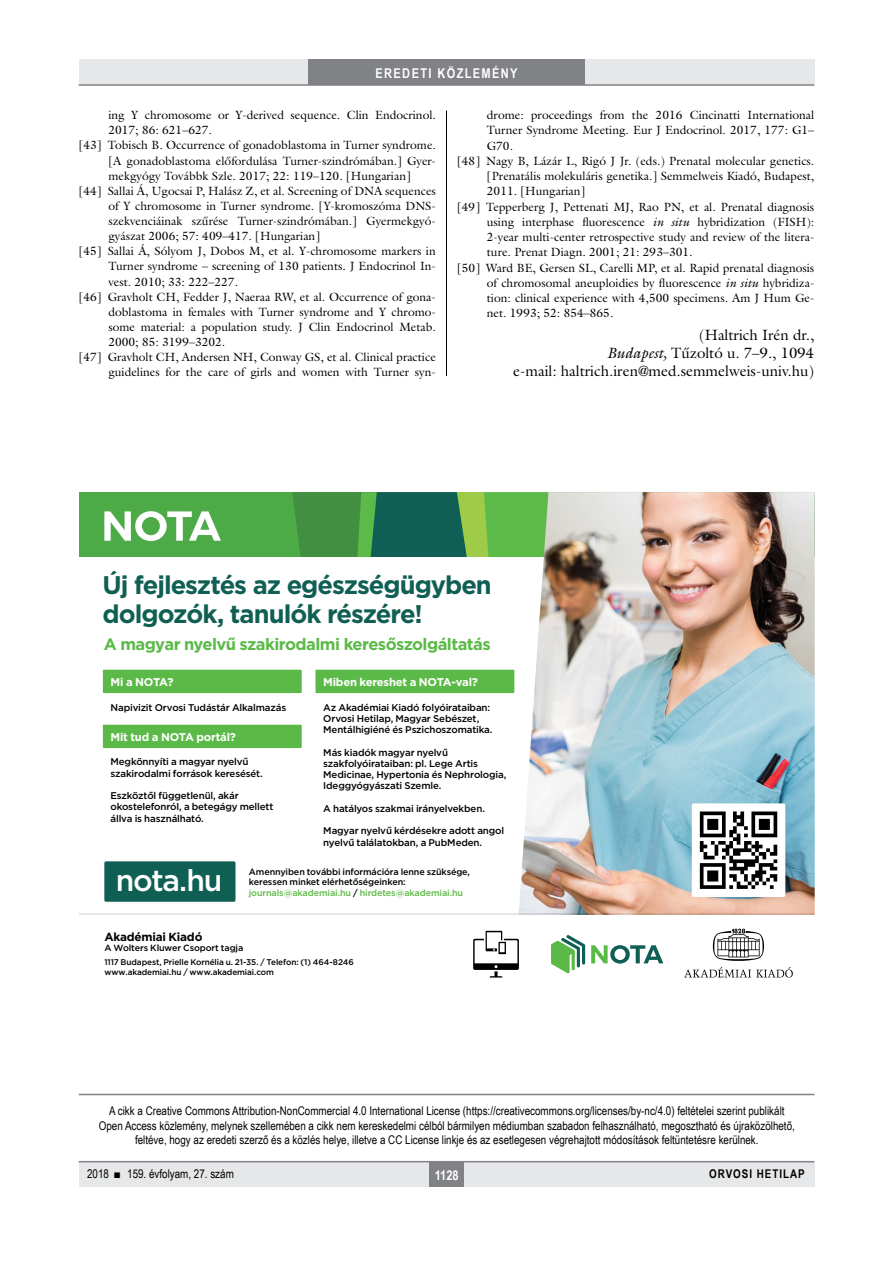
<style>
.page{position:relative;width:893px;height:1263px;background:#fff}
.page>*{position:absolute;margin:0;border:0;box-sizing:border-box;transform-origin:0 0}
.t1{font:500 30px "Gotham";letter-spacing:-.04em;color:#fff}
.t2{font:700 25.5px/28.5px "Gotham";letter-spacing:-.04em;color:#0f5f54}
.t3{font:700 16.5px "Gotham";letter-spacing:-.035em;color:#5bba47}
.irodalom_szerzo{font:15px "Galliard Reg";color:#000}
.t4{font:700 13.5px "Arial Narrow";letter-spacing:.1em;color:#fff}
.t5{font:12px/15.1px "Galliard Reg";color:#000;text-align:justify}
.roviditesek_cim{font:12px/14.4px "Arial Narrow";color:#000;text-align:center}
.t6{font:700 12px "Arial Narrow";letter-spacing:.08em;color:#000}
.t7{font:700 11.7px "Gotham";letter-spacing:-.02em;color:#000}
.t8{font:700 11.25px "Gotham";letter-spacing:-.015em;color:#fff}
.t9{font:500 9.75px/11.2px "Gotham";letter-spacing:-.015em;color:#000}
.t10{font:500 9px/10.5px "Gotham";letter-spacing:-.015em;color:#000}
.t11{font:500 9px "Gotham";letter-spacing:-.015em;color:#5bba47}
.t12{font:500 8.25px/9.8px "Gotham";letter-spacing:-.015em;color:#000}
.s1{font-style:italic}
.s2{color:#000}
</style>
<div class="page">
<div style="left:79px;top:1161px;width:735px;height:25px;background:#e6e7e8"></div>
<hr style="left:79px;top:1161px;width:735px;height:1px;background:#808285">
<div style="left:430px;top:1161px;width:34px;height:25px;background:#808285"></div>
<div style="left:79px;top:60px;width:735px;height:25px;background:#e6e7e8"></div>
<div style="left:308px;top:60px;width:277px;height:25px;background:#808285"></div>
<hr style="left:79px;top:84px;width:735px;height:2px;background:#808285">
<hr style="left:446px;top:111px;width:1px;height:1026px;background:#000">
<div style="left:79px;top:376px;width:735px;height:761px;background:#fff"></div>
<hr style="left:79px;top:1094px;width:735px;height:1px;background:#808285">
<div style="left:490px;top:492px;width:28px;height:65px;background:#5cba48"></div>
<img style="left:518px;top:492px;width:297px;height:421px">
<svg style="left:79px;top:913px;width:736px;height:2px"></svg>
<div style="left:103px;top:670px;width:199px;height:23px;background:#5bba47"></div>
<div style="left:103px;top:725px;width:199px;height:23px;background:#5bba47"></div>
<div style="left:315px;top:670px;width:199px;height:23px;background:#5bba47"></div>
<div style="left:104px;top:861px;width:131px;height:41px;background:#0f5f54;border-radius:2px"></div>
<div style="left:692px;top:803px;width:93px;height:94px;background:#fff;border-radius:2px"></div>
<svg style="left:700px;top:811px;width:77px;height:78px"></svg>
<svg style="left:713px;top:929px;width:51px;height:32px"></svg>
<svg style="left:684px;top:967px;width:109px;height:10px"></svg>
<svg style="left:591px;top:945px;width:72px;height:18px"></svg>
<svg style="left:551px;top:935px;width:34px;height:38px"></svg>
<svg style="left:473px;top:931px;width:46px;height:46px"></svg>
<svg style="left:79px;top:492px;width:411px;height:65px"></svg>
<svg style="left:780px;top:492px;width:35px;height:104px"></svg>
<p class="t4" style="left:375px;top:63px;width:144px">EREDETI KÖZLEMÉNY</p>
<p class="t5" style="left:108px;top:107px;width:329px">ing Y chromosome or Y-derived sequence. Clin Endocrinol.<br>2017; 86: 621–627.</p>
<p class="t5" style="left:108px;top:138px;width:329px;text-indent:-30px">[43] Tobisch B. Occurrence of gonadoblastoma in Turner syndrome. [A gonadoblastoma előfordulása Turner-szindrómában.] Gyer&shy;mekgyógy Továbbk Szle. 2017; 22: 119–120. [Hungarian]</p>
<p class="t5" style="left:108px;top:183px;width:329px;text-indent:-30px">[44] Sallai Á, Ugocsai P, Halász Z, et al. Screening of DNA sequences of Y chromosome in Turner syndrome. [Y-kromoszóma DNS&shy;szekvenciáinak szűrése Turner-szindrómában.] Gyermekgyó&shy;gyászat 2006; 57: 409–417. [Hungarian]</p>
<p class="t5" style="left:108px;top:243px;width:329px;text-indent:-30px">[45] Sallai Á, Sólyom J, Dobos M, et al. Y-chromosome markers in Turner syndrome – screening of 130 patients. J Endocrinol In&shy;vest. 2010; 33: 222–227.</p>
<p class="t5" style="left:108px;top:289px;width:329px;text-indent:-30px">[46] Gravholt CH, Fedder J, Naeraa RW, et al. Occurrence of gona&shy;doblastoma in females with Turner syndrome and Y chromo&shy;some material: a population study. J Clin Endocrinol Metab.<br>2000; 85: 3199–3202.</p>
<p class="t5" style="left:79px;top:349px;width:359px;text-align:right">[47] Gravholt CH, Andersen NH, Conway GS, et al. Clinical practice guidelines for the care of girls and women with Turner syn-</p>
<p class="t5" style="left:487px;top:107px;width:329px">drome: proceedings from the 2016 Cincinatti International Turner Syndrome Meeting. Eur J Endocrinol. 2017, 177: G1– G70.</p>
<p class="t5" style="left:487px;top:153px;width:329px;text-indent:-30px">[48] Nagy B, Lázár L, Rigó J Jr. (eds.) Prenatal molecular genetics. [Prenatális molekuláris genetika.] Semmelweis Kiadó, Budapest, 2011. [Hungarian]</p>
<p class="t5" style="left:487px;top:199px;width:329px;text-indent:-30px">[49] Tepperberg J, Pettenati MJ, Rao PN, et al. Prenatal diagnosis using interphase fluorescence <span class="s1">in situ</span> hybridization (FISH):<br>2-year multi-center retrospective study and review of the litera&shy;ture. Prenat Diagn. 2001; 21: 293–301.</p>
<p class="t5" style="left:487px;top:260px;width:329px;text-align:left;text-indent:-30px">[50] Ward BE, Gersen SL, Carelli MP, et al. Rapid prenatal diagnosis of chromosomal aneuploidies by fluorescence <span class="s1">in situ</span> hybridiza&shy;tion: clinical experience with 4,500 specimens. Am J Hum Ge&shy;net. 1993; 52: 854–865.</p>
<p class="irodalom_szerzo" style="left:699px;top:325px;width:117px">(Haltrich Irén dr.,</p>
<p class="irodalom_szerzo" style="left:607px;top:344px;width:209px"><span class="s1">Budapest,</span> Tűzoltó u. 7–9., 1094</p>
<p class="irodalom_szerzo" style="left:513px;top:362px;width:303px">e-mail: haltrich.iren@med.semmelweis-univ.hu)</p>
<p class="t2" style="left:103px;top:571px;width:391px">Új fejlesztés az egészségügyben dolgozók, tanulók részére!</p>
<p class="t3" style="left:104px;top:634px;width:389px">A magyar nyelvű szakirodalmi keresőszolgáltatás</p>
<p class="t8" style="left:111px;top:674px;width:65px">Mi a NOTA?</p>
<p class="t8" style="left:323px;top:674px;width:156px">Miben kereshet a NOTA-val?</p>
<p class="t9" style="left:323px;top:701px;width:171px">Az Akadémiai Kiadó folyóirataiban:<br>Orvosi Hetilap, Magyar Sebészet,<br>Mentálhigiéné és Pszichoszomatika.</p>
<p class="t9" style="left:323px;top:746px;width:185px">Más kiadók magyar nyelvű szakfolyóirataiban: pl. Lege Artis<br>Medicinae, Hypertonia és Nephrologia,<br>Ideggyógyászati Szemle.</p>
<p class="t9" style="left:323px;top:803px;width:163px">A hatályos szakmai irányelvekben.</p>
<p class="t9" style="left:323px;top:825px;width:182px">Magyar nyelvű kérdésekre adott angol nyelvű találatokban, a PubMeden.</p>
<p class="t10" style="left:249px;top:866px;width:223px">Amennyiben további információra lenne szüksége, keressen minket elérhetőségeinken:</p>
<p class="t9" style="left:111px;top:701px;width:177px">Napivizit Orvosi Tudástár Alkalmazás</p>
<p class="t8" style="left:111px;top:729px;width:127px">Mit tud a NOTA portál?</p>
<p class="t9" style="left:111px;top:756px;width:154px">Megkönnyíti a magyar nyelvű szakirodalmi források keresését.</p>
<p class="t9" style="left:111px;top:790px;width:164px">Eszköztől függetlenül, akár okostelefonról, a betegágy mellett állva is használható.</p>
<p class="t1" style="left:116px;top:861px;width:108px">nota.hu</p>
<p class="t11" style="left:249px;top:886px;width:216px">journals@akademiai.hu <span class="s2">/</span> hirdetes@akademiai.hu</p>
<p class="t7" style="left:104px;top:929px;width:100px">Akadémiai Kiadó</p>
<p class="t10" style="left:104px;top:943px;width:140px">A Wolters Kluwer Csoport tagja</p>
<p class="t12" style="left:104px;top:957px;width:251px">1117 Budapest, Prielle Kornélia u. 21-35. / Telefon: (1) 464-8246 www.akademiai.hu / www.akademiai.com</p>
<p class="roviditesek_cim" style="left:99px;top:1103px;width:698px">A cikk a Creative Commons Attribution-NonCommercial 4.0 International License (https://creativecommons.org/licenses/by-nc/4.0) feltételei szerint publikált<br>Open Access közlemény, melynek szellemében a cikk nem kereskedelmi célból bármilyen médiumban szabadon felhasználható, megosztható és újraközölhető, feltéve, hogy az eredeti szerző és a közlés helye, illetve a CC License linkje és az esetlegesen végrehajtott módosítások feltüntetésre kerülnek.</p>
<p class="roviditesek_cim" style="left:87px;top:1166px;width:148px">2018 ■ 159. évfolyam, 27. szám</p>
<p class="t4" style="left:435px;top:1165px;width:26px">1128</p>
<p class="t6" style="left:709px;top:1165px;width:97px">ORVOSI HETILAP</p>
</div>
